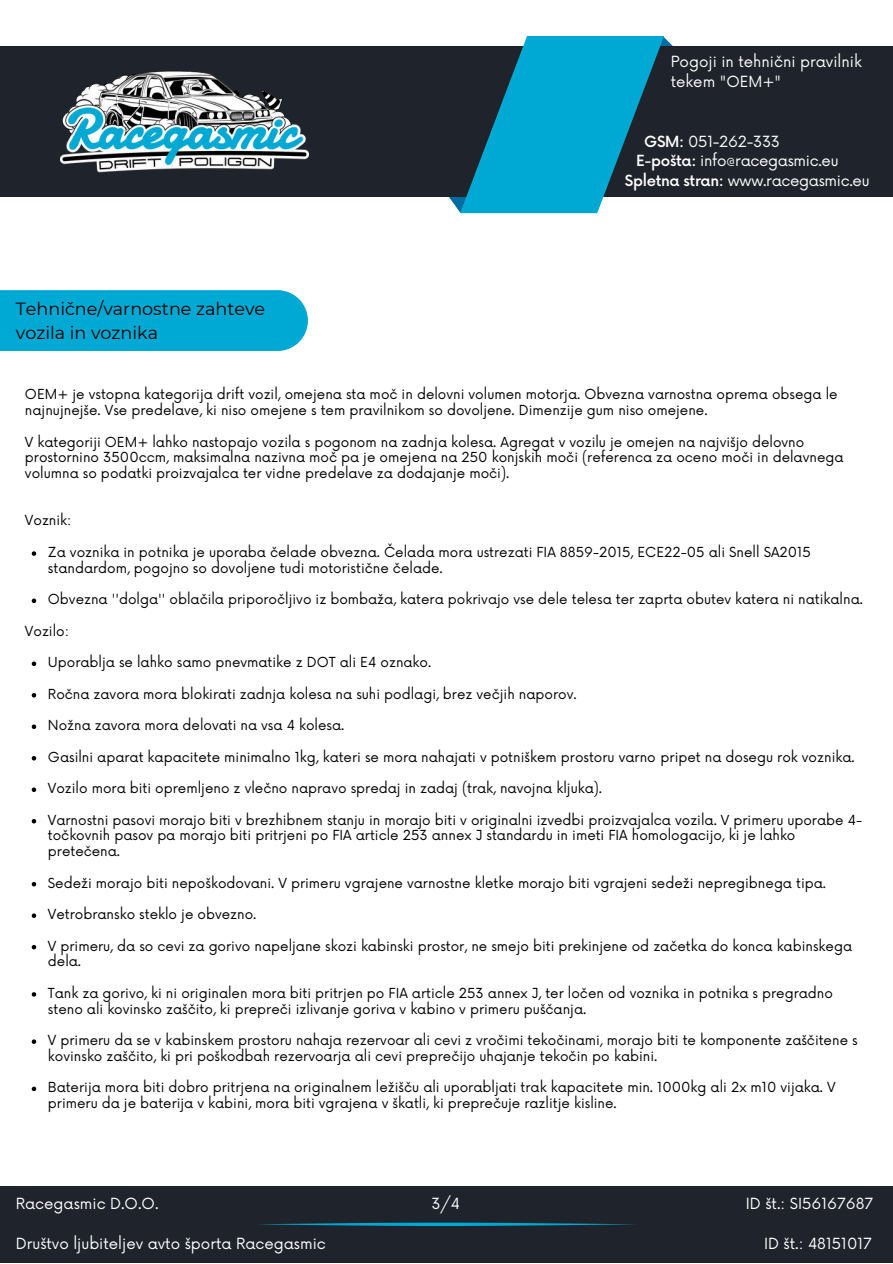
<style>
.page{position:relative;width:893px;height:1264px;background:#fff}
.page>*{position:absolute;margin:0;border:0;box-sizing:border-box;transform-origin:0 0}
.t1{font:17.55px/23.5px "Montserrat";color:#000}
.t2{font:15px/20.2px "Now";color:#fff}
.t3{font:15px "Now";letter-spacing:-.02em;color:#fff}
.t4{font:13.5px/15.8px "Now";color:#000}
.s1{font-weight:500}
</style>
<div class="page">
<div style="left:0;top:46px;width:892px;height:151px;background:#1f242c"></div>
<div style="left:0;top:1186px;width:892px;height:76px;background:#1f242c"></div>
<svg style="left:449px;top:36px;width:224px;height:177px"></svg>
<img style="left:61px;top:71px;width:247px;height:101px">
<svg style="left:258px;top:1222px;width:377px;height:3px"></svg>
<svg style="left:32px;top:551px;width:4px;height:5px"></svg>
<svg style="left:32px;top:598px;width:4px;height:5px"></svg>
<svg style="left:32px;top:661px;width:4px;height:5px"></svg>
<svg style="left:32px;top:693px;width:4px;height:4px"></svg>
<svg style="left:32px;top:724px;width:4px;height:5px"></svg>
<svg style="left:32px;top:756px;width:4px;height:4px"></svg>
<svg style="left:32px;top:787px;width:4px;height:5px"></svg>
<svg style="left:32px;top:819px;width:4px;height:4px"></svg>
<svg style="left:32px;top:882px;width:4px;height:4px"></svg>
<svg style="left:32px;top:913px;width:4px;height:5px"></svg>
<svg style="left:32px;top:945px;width:4px;height:4px"></svg>
<svg style="left:32px;top:992px;width:4px;height:4px"></svg>
<svg style="left:32px;top:1039px;width:4px;height:4px"></svg>
<svg style="left:32px;top:1086px;width:4px;height:5px"></svg>
<div style="left:0;top:290px;width:308px;height:61px;background:#00a9d3"></div>
<p class="t2" style="left:670px;top:52px;width:192px">Pogoji in tehnični pravilnik tekem "OEM+"</p>
<p class="t3" style="left:644px;top:133px;width:137px"><span class="s1">GSM:</span> 051-262-333</p>
<p class="t1" style="left:16px;top:297px;width:251px">Tehnične/varnostne zahteve vozila in voznika</p>
<p class="t3" style="left:636px;top:153px;width:204px"><span class="s1">E-pošta:</span> info@racegasmic.eu</p>
<p class="t3" style="left:625px;top:172px;width:246px"><span class="s1">Spletna stran:</span> www.racegasmic.eu</p>
<p class="t4" style="left:25px;top:387px;width:814px">OEM+ je vstopna kategorija drift vozil, omejena sta moč in delovni volumen motorja. Obvezna varnostna oprema obsega le najnujnejše. Vse predelave, ki niso omejene s tem pravilnikom so dovoljene. Dimenzije gum niso omejene.</p>
<p class="t4" style="left:25px;top:434px;width:820px">V kategoriji OEM+ lahko nastopajo vozila s pogonom na zadnja kolesa. Agregat v vozilu je omejen na najvišjo delovno prostornino 3500ccm, maksimalna nazivna moč pa je omejena na 250 konjskih moči (referenca za oceno moči in delavnega volumna so podatki proizvajalca ter vidne predelave za dodajanje moči).</p>
<p class="t4" style="left:25px;top:513px;width:48px">Voznik:</p>
<p class="t4" style="left:48px;top:545px;width:764px">Za voznika in potnika je uporaba čelade obvezna. Čelada mora ustrezati FIA 8859-2015, ECE22-05 ali Snell SA2015 standardom, pogojno so dovoljene tudi motoristične čelade.</p>
<p class="t4" style="left:48px;top:592px;width:816px">Obvezna ''dolga'' oblačila priporočljivo iz bombaža, katera pokrivajo vse dele telesa ter zaprta obutev katera ni natikalna.</p>
<p class="t4" style="left:25px;top:623px;width:45px">Vozilo:</p>
<p class="t4" style="left:48px;top:655px;width:385px">Uporablja se lahko samo pnevmatike z DOT ali E4 oznako.</p>
<p class="t4" style="left:48px;top:686px;width:530px">Ročna zavora mora blokirati zadnja kolesa na suhi podlagi, brez večjih naporov.</p>
<p class="t4" style="left:48px;top:718px;width:298px">Nožna zavora mora delovati na vsa 4 kolesa.</p>
<p class="t4" style="left:48px;top:749px;width:808px">Gasilni aparat kapacitete minimalno 1kg, kateri se mora nahajati v potniškem prostoru varno pripet na dosegu rok voznika.</p>
<p class="t4" style="left:48px;top:781px;width:555px">Vozilo mora biti opremljeno z vlečno napravo spredaj in zadaj (trak, navojna kljuka).</p>
<p class="t4" style="left:48px;top:812px;width:815px">Varnostni pasovi morajo biti v brezhibnem stanju in morajo biti v originalni izvedbi proizvajalca vozila. V primeru uporabe 4- točkovnih pasov pa morajo biti pritrjeni po FIA article 253 annex J standardu in imeti FIA homologacijo, ki je lahko pretečena.</p>
<p class="t4" style="left:48px;top:875px;width:779px">Sedeži morajo biti nepoškodovani. V primeru vgrajene varnostne kletke morajo biti vgrajeni sedeži nepregibnega tipa.</p>
<p class="t4" style="left:48px;top:907px;width:210px">Vetrobransko steklo je obvezno.</p>
<p class="t4" style="left:48px;top:938px;width:805px">V primeru, da so cevi za gorivo napeljane skozi kabinski prostor, ne smejo biti prekinjene od začetka do konca kabinskega dela.</p>
<p class="t4" style="left:48px;top:985px;width:786px">Tank za gorivo, ki ni originalen mora biti pritrjen po FIA article 253 annex J, ter ločen od voznika in potnika s pregradno steno ali kovinsko zaščito, ki prepreči izlivanje goriva v kabino v primeru puščanja.</p>
<p class="t4" style="left:48px;top:1032px;width:811px">V primeru da se v kabinskem prostoru nahaja rezervoar ali cevi z vročimi tekočinami, morajo biti te komponente zaščitene s kovinsko zaščito, ki pri poškodbah rezervoarja ali cevi preprečijo uhajanje tekočin po kabini.</p>
<p class="t4" style="left:48px;top:1080px;width:789px">Baterija mora biti dobro pritrjena na originalnem ležišču ali uporabljati trak kapacitete min. 1000kg ali 2x m10 vijaka. V primeru da je baterija v kabini, mora biti vgrajena v škatli, ki preprečuje razlitje kisline.</p>
<p class="t2" style="left:16px;top:1193px;width:144px">Racegasmic D.O.O.</p>
<p class="t2" style="left:16px;top:1234px;width:311px">Društvo ljubiteljev avto športa Racegasmic</p>
<p class="t2" style="left:431px;top:1193px;width:30px">3/4</p>
<p class="t2" style="left:745px;top:1193px;width:129px">ID št.: SI56167687</p>
<p class="t2" style="left:764px;top:1234px;width:109px">ID št.: 48151017</p>
</div>
